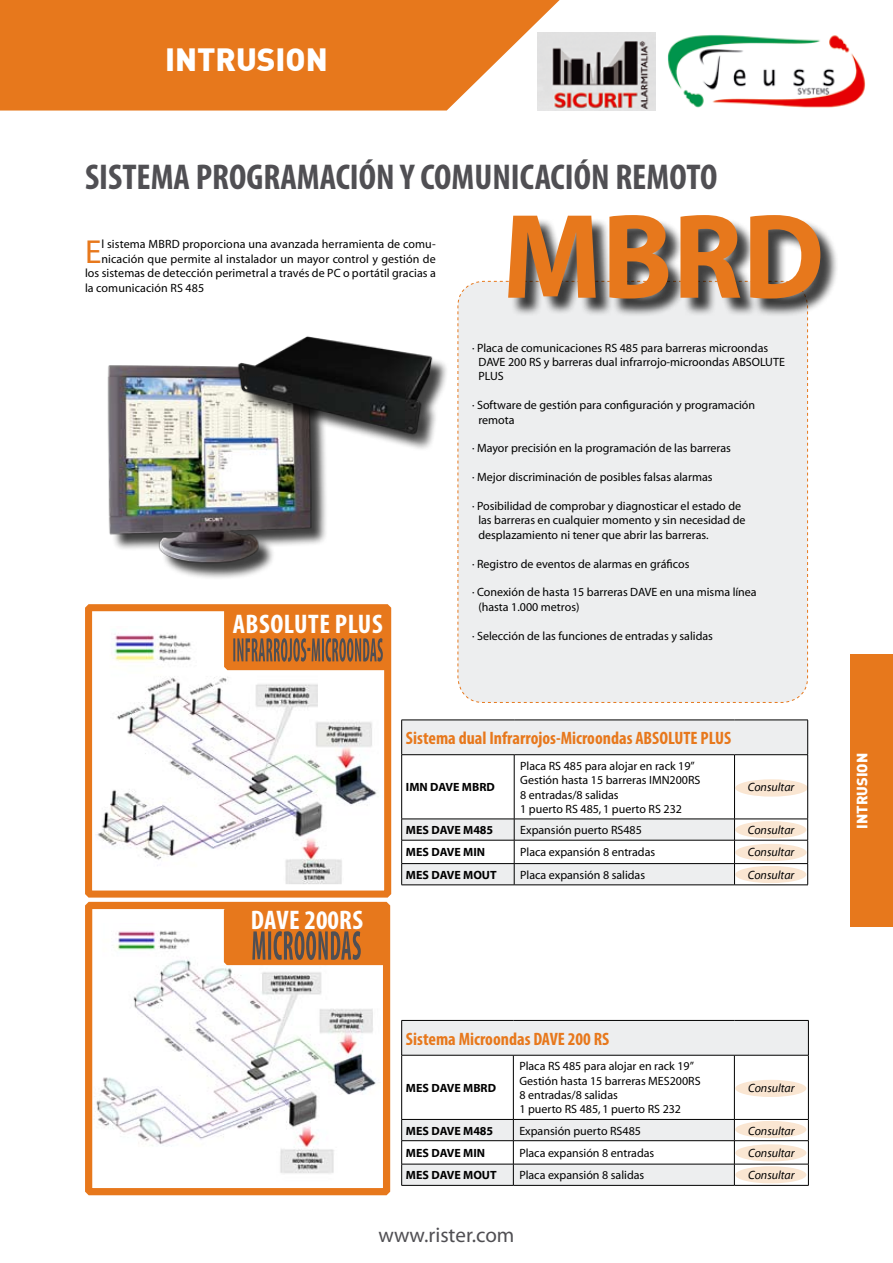
<style>
.page{position:relative;width:893px;height:1263px;background:#fff}
.page>*{position:absolute;margin:0;border:0;box-sizing:border-box;transform-origin:0 0}
.t1{font:700 condensed 36px "Myriad Pro";color:#504f53}
.t2{font:33.3px "Myriad";color:#e7781c}
.t3{font:31.5px "DIN Black Alternate";color:#fff}
.t4{font:700 condensed 27px "Myriad Pro";color:#fff}
.t5{font:21px "Myriad";color:#504f53}
.t6{font:700 condensed 18px "Myriad Pro";color:#e7781c}
.t7{font:14.7px "DIN Black Alternate";color:#fff}
.t8{font:12px/14.4px "Myriad";color:#000}
.t9{font:700 12px "Myriad";color:#000}
.t10{font:italic 12px "Myriad";color:#000}
</style>
<div class="page">
<div style="left:850px;top:655px;width:43px;height:272px;background:#e7781c"></div>
<img style="left:668px;top:35px;width:198px;height:73px">
<svg style="left:0;top:0;width:560px;height:111px;background:#e8822d"></svg>
<img style="left:537px;top:32px;width:118px;height:78px">
<img style="left:95px;top:924px;width:287px;height:250px">
<div style="left:85px;top:902px;width:305px;height:293px;border:7px solid #e7781c"></div>
<img style="left:107px;top:365px;width:219px;height:205px">
<div style="left:241px;top:339px;width:233px;height:138px;background:#000;opacity:.75"></div>
<img style="left:232px;top:336px;width:210px;height:103px">
<img style="left:97px;top:634px;width:280px;height:250px">
<div style="left:85px;top:604px;width:306px;height:293px;border:7px solid #e7781c"></div>
<div style="left:457px;top:281px;width:351px;height:422px;background:#edeeef"></div>
<svg style="left:402px;top:721px;width:405px;height:163px"></svg>
<hr style="left:401px;top:720px;width:113px;height:1px;background:#000">
<hr style="left:401px;top:720px;width:1px;height:34px;background:#000">
<hr style="left:514px;top:720px;width:220px;height:1px;background:#000">
<hr style="left:734px;top:720px;width:74px;height:1px;background:#000">
<hr style="left:807px;top:720px;width:1px;height:34px;background:#000">
<hr style="left:401px;top:754px;width:113px;height:1px;background:#000">
<hr style="left:401px;top:755px;width:1px;height:64px;background:#000">
<hr style="left:514px;top:754px;width:220px;height:1px;background:#000">
<hr style="left:514px;top:755px;width:1px;height:64px;background:#000">
<hr style="left:734px;top:754px;width:74px;height:1px;background:#000">
<hr style="left:734px;top:755px;width:1px;height:64px;background:#000">
<hr style="left:807px;top:755px;width:1px;height:64px;background:#000">
<hr style="left:401px;top:819px;width:113px;height:1px;background:#000">
<hr style="left:514px;top:819px;width:220px;height:1px;background:#000">
<hr style="left:734px;top:819px;width:74px;height:1px;background:#000">
<hr style="left:401px;top:840px;width:113px;height:1px;background:#000">
<hr style="left:514px;top:840px;width:220px;height:1px;background:#000">
<hr style="left:734px;top:840px;width:74px;height:1px;background:#000">
<hr style="left:401px;top:863px;width:113px;height:1px;background:#000">
<svg style="left:401px;top:819px;width:1px;height:65px"></svg>
<hr style="left:514px;top:863px;width:220px;height:1px;background:#000">
<svg style="left:514px;top:819px;width:1px;height:65px"></svg>
<hr style="left:734px;top:863px;width:74px;height:1px;background:#000">
<svg style="left:734px;top:819px;width:1px;height:65px"></svg>
<svg style="left:807px;top:819px;width:1px;height:65px"></svg>
<hr style="left:401px;top:884px;width:113px;height:1px;background:#000">
<hr style="left:514px;top:884px;width:220px;height:1px;background:#000">
<hr style="left:734px;top:884px;width:74px;height:1px;background:#000">
<svg style="left:402px;top:1021px;width:406px;height:164px"></svg>
<hr style="left:401px;top:1020px;width:112px;height:1px;background:#000">
<hr style="left:401px;top:1021px;width:1px;height:34px;background:#000">
<hr style="left:513px;top:1020px;width:221px;height:1px;background:#000">
<hr style="left:734px;top:1020px;width:75px;height:1px;background:#000">
<hr style="left:808px;top:1021px;width:1px;height:34px;background:#000">
<hr style="left:401px;top:1055px;width:112px;height:1px;background:#000">
<hr style="left:401px;top:1055px;width:1px;height:64px;background:#000">
<hr style="left:513px;top:1055px;width:221px;height:1px;background:#000">
<hr style="left:513px;top:1055px;width:1px;height:64px;background:#000">
<hr style="left:734px;top:1055px;width:75px;height:1px;background:#000">
<hr style="left:734px;top:1055px;width:1px;height:64px;background:#000">
<hr style="left:808px;top:1055px;width:1px;height:64px;background:#000">
<hr style="left:401px;top:1119px;width:112px;height:1px;background:#000">
<hr style="left:513px;top:1119px;width:221px;height:1px;background:#000">
<hr style="left:734px;top:1119px;width:75px;height:1px;background:#000">
<hr style="left:401px;top:1140px;width:112px;height:1px;background:#000">
<hr style="left:513px;top:1140px;width:221px;height:1px;background:#000">
<hr style="left:734px;top:1140px;width:75px;height:1px;background:#000">
<hr style="left:401px;top:1164px;width:112px;height:1px;background:#000">
<svg style="left:401px;top:1120px;width:1px;height:65px"></svg>
<hr style="left:513px;top:1164px;width:221px;height:1px;background:#000">
<svg style="left:513px;top:1120px;width:1px;height:65px"></svg>
<hr style="left:734px;top:1164px;width:75px;height:1px;background:#000">
<svg style="left:734px;top:1120px;width:1px;height:65px"></svg>
<svg style="left:808px;top:1120px;width:1px;height:65px"></svg>
<hr style="left:401px;top:1185px;width:112px;height:1px;background:#000">
<hr style="left:513px;top:1185px;width:221px;height:1px;background:#000">
<hr style="left:734px;top:1185px;width:75px;height:1px;background:#000">
<div style="left:510px;top:217px;width:335px;height:106px;background:#000;opacity:.75"></div>
<svg style="left:486px;top:215px;width:334px;height:88px;background:#c68c5d"></svg>
<svg style="left:223px;top:604px;width:166px;height:67px;background:#cf742a"></svg>
<svg style="left:224px;top:907px;width:162px;height:58px;background:#cc7025"></svg>
<h3 class="t3" style="left:165px;top:38px;width:164px">INTRUSION</h3>
<h1 class="t1" style="left:85px;top:154px;width:634px">SISTEMA PROGRAMACIÓN Y COMUNICACIÓN REMOTO</h1>
<h2 class="t2" style="left:85px;top:235px;width:18px">E</h2>
<p class="t8" style="left:101px;top:238px;width:336px">l sistema MBRD proporciona una avanzada herramienta de comu-</p>
<p class="t8" style="left:101px;top:252px;width:336px">nicación que permite al instalador un mayor control y gestión de</p>
<p class="t8" style="left:85px;top:266px;width:352px">los sistemas de detección perimetral a través de PC o portátil gracias a</p>
<p class="t8" style="left:85px;top:281px;width:121px">la comunicación RS 485</p>
<h3 class="t4" style="left:233px;top:607px;width:14px">absolute</h3>
<h3 class="t4" style="left:335px;top:607px;width:13px">plus</h3>
<p class="t8" style="left:478px;top:341px;width:308px;text-indent:-6px">· Placa de comunicaciones RS 485 para barreras microondas<br>DAVE 200 RS y barreras dual infrarrojo-microondas ABSOLUTE<br>PLUS</p>
<p class="t8" style="left:478px;top:398px;width:278px;text-indent:-6px">· Software de gestión para configuración y programación remota</p>
<p class="t8" style="left:472px;top:442px;width:261px">· Mayor precisión en la programación de las barreras</p>
<p class="t8" style="left:472px;top:470px;width:242px">· Mejor discriminación de posibles falsas alarmas</p>
<p class="t8" style="left:478px;top:499px;width:269px;text-indent:-6px">· Posibilidad de comprobar y diagnosticar el estado de las barreras en cualquier momento y sin necesidad de desplazamiento ni tener que abrir las barreras.</p>
<p class="t8" style="left:472px;top:557px;width:219px">· Registro de eventos de alarmas en gráficos</p>
<p class="t8" style="left:478px;top:586px;width:280px;text-indent:-6px">· Conexión de hasta 15 barreras DAVE en una misma línea (hasta 1.000 metros)</p>
<p class="t8" style="left:472px;top:629px;width:242px">· Selección de las funciones de entradas y salidas</p>
<h3 class="t6" style="left:406px;top:727px;width:327px">Sistema dual Infrarrojos-Microondas ABSOLUTE PLUS</h3>
<p class="t9" style="left:406px;top:781px;width:90px">IMN DAVE MBRD</p>
<p class="t8" style="left:520px;top:759px;width:182px">Placa RS 485 para alojar en rack 19”<br>Gestión hasta 15 barreras IMN200RS<br>8 entradas/8 salidas<br>1 puerto RS 485, 1 puerto RS 232</p>
<p class="t10" style="left:748px;top:781px;width:48px">Consultar</p>
<h3 class="t4" style="left:251px;top:903px;width:13px">dave</h3>
<h3 class="t4" style="left:304px;top:903px;width:47px">200rs</h3>
<p class="t9" style="left:406px;top:824px;width:89px">MES DAVE M485</p>
<p class="t8" style="left:520px;top:823px;width:123px">Expansión puerto RS485</p>
<p class="t10" style="left:748px;top:824px;width:48px">Consultar</p>
<p class="t9" style="left:406px;top:846px;width:81px">MES DAVE MIN</p>
<p class="t8" style="left:520px;top:846px;width:137px">Placa expansión 8 entradas</p>
<p class="t10" style="left:748px;top:846px;width:48px">Consultar</p>
<p class="t9" style="left:406px;top:868px;width:92px">MES DAVE MOUT</p>
<p class="t8" style="left:520px;top:868px;width:126px">Placa expansión 8 salidas</p>
<p class="t10" style="left:748px;top:869px;width:48px">Consultar</p>
<h3 class="t6" style="left:406px;top:1027px;width:205px">Sistema Microondas DAVE 200 RS</h3>
<p class="t9" style="left:406px;top:1081px;width:92px">MES DAVE MBRD</p>
<p class="t8" style="left:519px;top:1059px;width:183px">Placa RS 485 para alojar en rack 19”<br>Gestión hasta 15 barreras MES200RS<br>8 entradas/8 salidas<br>1 puerto RS 485, 1 puerto RS 232</p>
<p class="t10" style="left:748px;top:1082px;width:48px">Consultar</p>
<p class="t9" style="left:406px;top:1124px;width:89px">MES DAVE M485</p>
<p class="t8" style="left:519px;top:1124px;width:123px">Expansión puerto RS485</p>
<p class="t10" style="left:748px;top:1124px;width:48px">Consultar</p>
<p class="t9" style="left:406px;top:1147px;width:81px">MES DAVE MIN</p>
<p class="t8" style="left:519px;top:1146px;width:137px">Placa expansión 8 entradas</p>
<p class="t10" style="left:748px;top:1147px;width:48px">Consultar</p>
<p class="t9" style="left:406px;top:1169px;width:92px">MES DAVE MOUT</p>
<p class="t8" style="left:519px;top:1168px;width:126px">Placa expansión 8 salidas</p>
<p class="t10" style="left:748px;top:1169px;width:48px">Consultar</p>
<h3 class="t5" style="left:379px;top:1224px;width:137px">www.rister.com</h3>
<p class="t7" style="left:852px;top:829px;width:77px;rotate:-90deg">INTRUSION</p>
</div>
